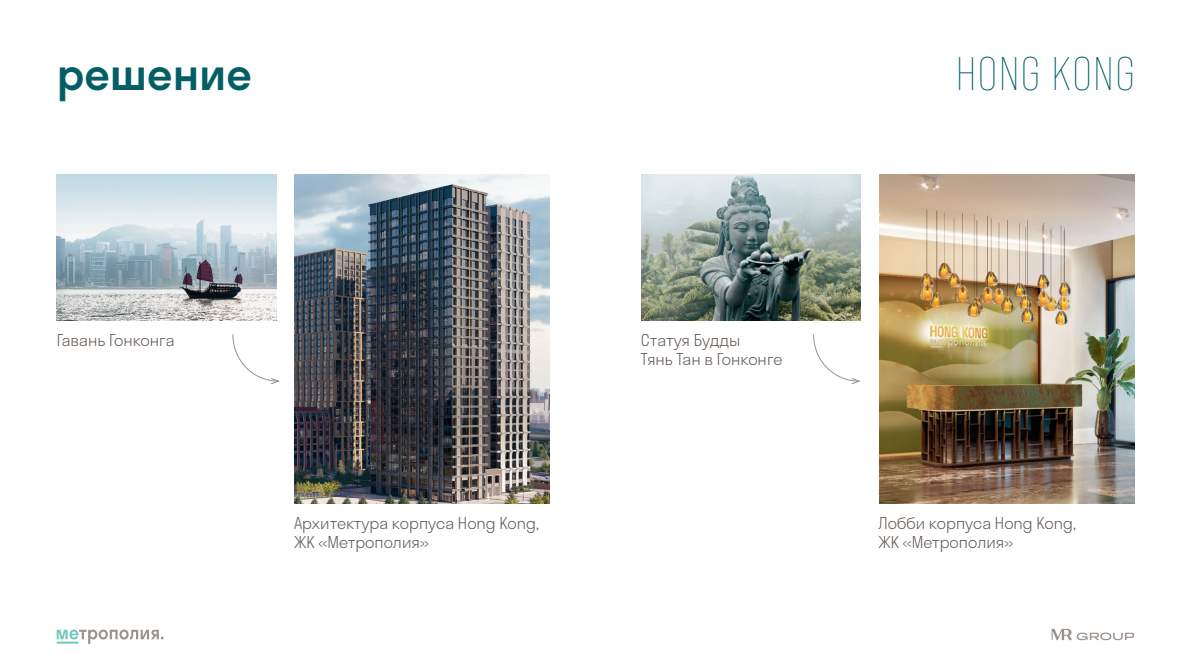
<style>
.page{position:relative;width:1191px;height:670px;background:#fff}
.page>*{position:absolute;margin:0;border:0;box-sizing:border-box;transform-origin:0 0}
.t1{font:300 47px "Bebas Neue Pro";letter-spacing:.05em;color:#045e66}
.t2{font:500 45px "Stratos LC";color:#045e66}
.t3{font:300 16px/19.2px "Stratos LC";color:#645b55}
</style>
<div class="page">
<img style="left:879px;top:174px;width:255px;height:329px">
<img style="left:641px;top:174px;width:219px;height:146px">
<img style="left:295px;top:174px;width:254px;height:329px">
<img style="left:57px;top:174px;width:219px;height:146px">
<svg style="left:232px;top:334px;width:48px;height:51px"></svg>
<svg style="left:813px;top:334px;width:48px;height:51px"></svg>
<svg style="left:57px;top:629px;width:106px;height:15px"></svg>
<svg style="left:1051px;top:629px;width:83px;height:11px"></svg>
<h2 class="t2" style="left:57px;top:38px;width:197px">решение</h2>
<p class="t3" style="left:57px;top:330px;width:119px">Гавань Гонконга</p>
<p class="t3" style="left:641px;top:330px;width:143px">Статуя Будды<br>Тянь Тан в Гонконге</p>
<h1 class="t1" style="left:956px;top:48px;width:179px">HONG KONG</h1>
<p class="t3" style="left:294px;top:513px;width:246px">Архитектура корпуса Hong Kong,<br>ЖК «Метрополия»</p>
<p class="t3" style="left:878px;top:513px;width:199px">Лобби корпуса Hong Kong,<br>ЖК «Метрополия»</p>
</div>
